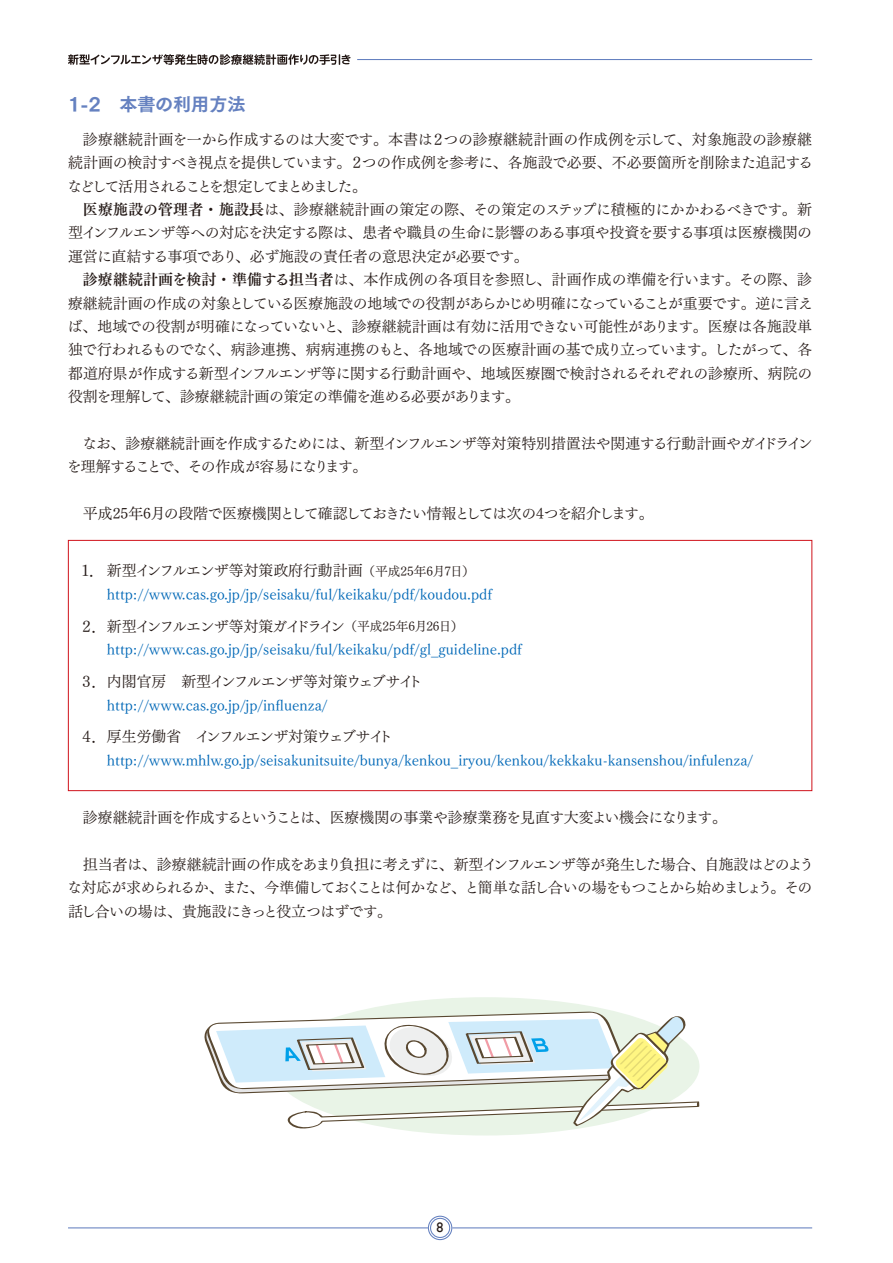
<style>
.page{position:relative;width:893px;height:1263px;background:#fff}
.page>*{position:absolute;margin:0;border:0;box-sizing:border-box;transform-origin:0 0}
.t1{font:18px "Tsuku Go Pro E";color:#6581c0}
.t2{font:14.85px/23.4px "Tsuku Min Pr 5 N R";letter-spacing:-.04em;color:#231815;text-align:justify}
.t3{font:14.85px/23.4px "Tsuku Min Pr 5 N R";color:#0068b7}
.t4{font:14.85px "Tsuku Min Pr 5 N R";letter-spacing:-.065em;color:#231815}
.t5{font:14.85px "Tsuku Min Pr 5 N R";letter-spacing:-.07em;color:#231815}
.t6{font:13.8px "Gill Sans";color:#231815}
.s1{font-family:"Tsuku Min Pr 5 N B"}
.s2{color:#231815}
.s3{font-size:12.6px;color:#231815}
</style>
<div class="page">
<div style="left:68px;top:540px;width:744px;height:251px;border:1px solid #d0121b"></div>
<div style="left:272px;top:997px;width:427px;height:138px;background:#e9f4e7;border-radius:50%"></div>
<svg style="left:204px;top:1011px;width:495px;height:120px"></svg>
<hr style="left:68px;top:1227px;width:744px;height:1px;background:#6581c0">
<div style="left:429px;top:1217px;width:22px;height:21px;background:#fff;border-radius:50%"></div>
<div style="left:428px;top:1216px;width:24px;height:24px;border:3px solid #fff;border-radius:50%"></div>
<div style="left:428px;top:1216px;width:24px;height:24px;border:1px solid #6581c0;border-radius:50%"></div>
<div style="left:430px;top:1218px;width:20px;height:20px;border:1px solid #6581c0;border-radius:50%"></div>
<svg style="left:68px;top:54px;width:282px;height:11px"></svg>
<hr style="left:357px;top:59px;width:455px;height:1px;background:#6581c0">
<p class="t1" style="left:68px;top:88px;width:179px">1-2　本書の利用方法</p>
<p class="t2" style="left:67px;top:126px;width:747px;text-indent:16px">診療継続計画を一から作成するのは大変です。本書は２つの診療継続計画の作成例を示して、対象施設の診療継続計画の検討すべき視点を提供しています。２つの作成例を参考に、各施設で必要、不必要箇所を削除また追記するなどして活用されることを想定してまとめました。</p>
<p class="t2" style="left:68px;top:196px;width:746px;text-indent:15px"><span class="s1">医療施設の管理者・施設長</span>は、診療継続計画の策定の際、その策定のステップに積極的にかかわるべきです。新型インフルエンザ等への対応を決定する際は、患者や職員の生命に影響のある事項や投資を要する事項は医療機関の運営に直結する事項であり、必ず施設の責任者の意思決定が必要です。</p>
<p class="t2" style="left:68px;top:266px;width:747px;text-indent:15px"><span class="s1">診療継続計画を検討・準備する担当者</span>は、本作成例の各項目を参照し、計画作成の準備を行います。その際、診療継続計画の作成の対象としている医療施設の地域での役割があらかじめ明確になっていることが重要です。逆に言えば、地域での役割が明確になっていないと、診療継続計画は有効に活用できない可能性があります。医療は各施設単独で行われるものでなく、病診連携、病病連携のもと、各地域での医療計画の基で成り立っています。したがって、各都道府県が作成する新型インフルエンザ等に関する行動計画や、地域医療圏で検討されるそれぞれの診療所、病院の役割を理解して、診療継続計画の策定の準備を進める必要があります。</p>
<p class="t2" style="left:67px;top:430px;width:747px;text-indent:15px">なお、診療継続計画を作成するためには、新型インフルエンザ等対策特別措置法や関連する行動計画やガイドラインを理解することで、その作成が容易になります。</p>
<p class="t2" style="left:83px;top:500px;width:572px">平成25年6月の段階で医療機関として確認しておきたい情報としては次の4つを紹介します。</p>
<p class="t3" style="left:107px;top:557px;width:387px;text-indent:-29px"><span class="s2">１．新型インフルエンザ等対策政府行動計画</span><span class="s3">（平成25年6月7日）</span>http://www.cas.go.jp/jp/seisaku/ful/keikaku/pdf/koudou.pdf</p>
<p class="t3" style="left:107px;top:613px;width:416px;text-indent:-28px"><span class="s2">２．新型インフルエンザ等対策ガイドライン</span><span class="s3">（平成25年6月26日）</span>http://www.cas.go.jp/jp/seisaku/ful/keikaku/pdf/gl_guideline.pdf</p>
<p class="t4" style="left:79px;top:668px;width:345px">３．内閣官房　新型インフルエンザ等対策ウェブサイト</p>
<p class="t3" style="left:107px;top:691px;width:222px">http://www.cas.go.jp/jp/influenza/</p>
<p class="t5" style="left:79px;top:723px;width:315px">４．厚生労働省　インフルエンザ対策ウェブサイト</p>
<p class="t3" style="left:107px;top:747px;width:648px">http://www.mhlw.go.jp/seisakunitsuite/bunya/kenkou_iryou/kenkou/kekkaku-kansenshou/infulenza/</p>
<p class="t2" style="left:83px;top:804px;width:645px">診療継続計画を作成するということは、医療機関の事業や診療業務を見直す大変よい機会になります。</p>
<p class="t2" style="left:67px;top:851px;width:748px;text-indent:16px">担当者は、診療継続計画の作成をあまり負担に考えずに、新型インフルエンザ等が発生した場合、自施設はどのような対応が求められるか、また、今準備しておくことは何かなど、と簡単な話し合いの場をもつことから始めましょう。その話し合いの場は、貴施設にきっと役立つはずです。</p>
<p class="t6" style="left:437px;top:1219px;width:8px">8</p>
</div>
